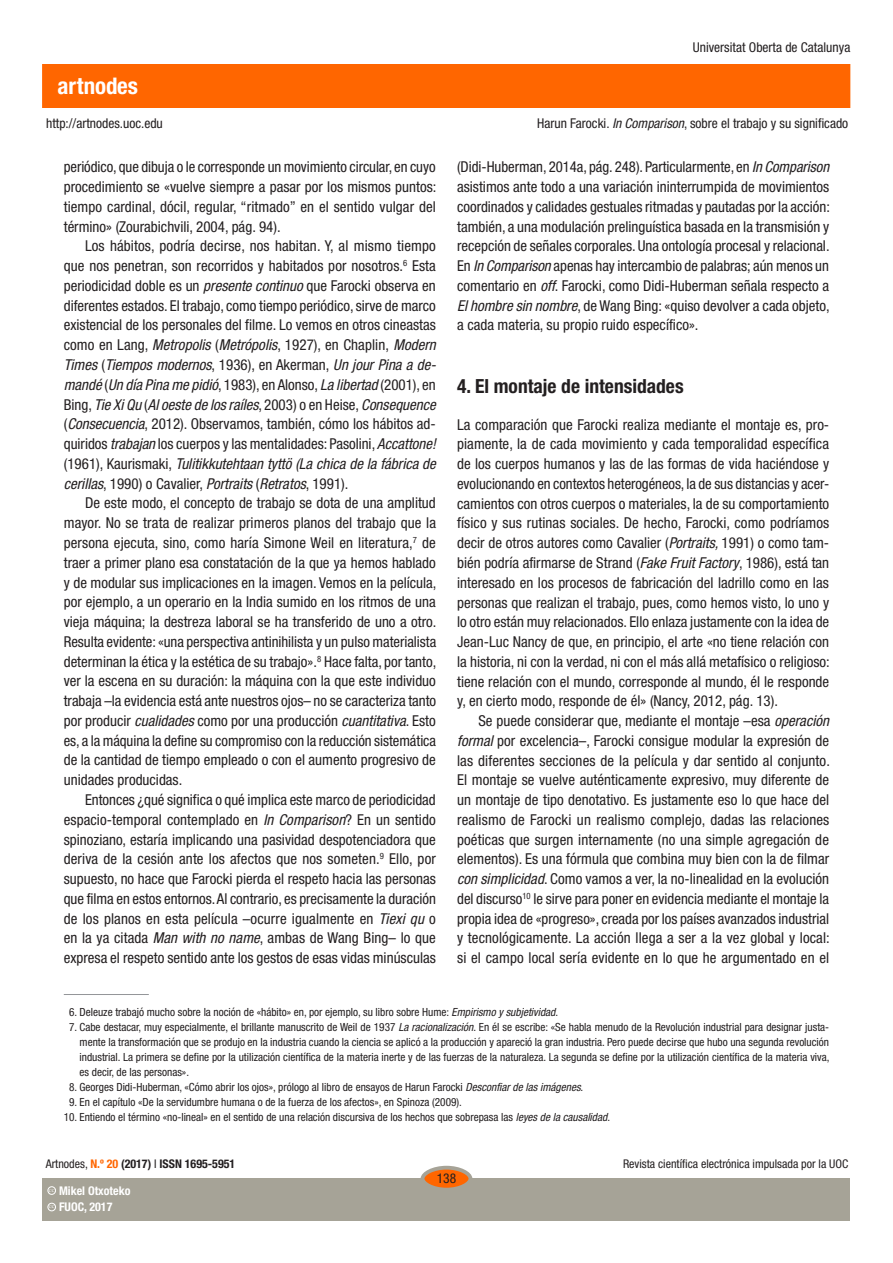
<style>
.page{position:relative;width:893px;height:1263px;background:#fff}
.page>*{position:absolute;margin:0;border:0;box-sizing:border-box;transform-origin:0 0}
.t1{font:700 condensed 22.95px "Helvetica Neue LT Std";color:#fff}
.SUBTITOLS{font:700 condensed 19.5px "Helvetica Neue LT Std";color:#231f20}
.text_general{font:condensed 15px/19.8px "Helvetica Neue LT Std";color:#231f20;text-align:justify}
.text_general_primerp{font:condensed 15px/19.8px "Helvetica Neue LT Std";color:#231f20;text-align:justify}
.t2{font:condensed 13.5px "Helvetica Neue LT Std";color:#231f20}
.t3{font:condensed 12px "Helvetica Neue LT Std";color:#231f20}
.t4{font:700 condensed 12px "Helvetica Neue LT Std";color:#231f20}
.t5{font:700 condensed 12px "Helvetica Neue LT Std";color:#fff}
._05_NOTASRESTO{font:condensed 11.25px/15px "Helvetica Neue LT Std";color:#231f20;text-align:justify}
._04_NOTAS1{font:condensed 11.25px "Helvetica Neue LT Std";color:#231f20}
.t6{font:600 3.9px "Adobe Caslon Pro";color:#fff}
.s1{font-style:italic}
.s2{font-weight:400}
.s3{color:#f60}
</style>
<div class="page">
<div style="left:43px;top:65px;width:807px;height:42px;background:#f60"></div>
<div style="left:43px;top:1178px;width:807px;height:42px;background:#a6a397"></div>
<div style="left:422px;top:1168px;width:48px;height:21px;background:#f60;border-radius:50%"></div>
<div style="left:421px;top:1166px;width:51px;height:25px;border:4px solid #a6a397;border-radius:50%"></div>
<div style="left:48px;top:1203px;width:8px;height:8px;border:1px solid #fff;border-radius:50%"></div>
<div style="left:48px;top:1186px;width:8px;height:8px;border:1px solid #fff;border-radius:50%"></div>
<hr style="left:64px;top:994px;width:85px;height:1px;background:#939598">
<h1 class="t1" style="left:58px;top:72px;width:82px">artnodes</h1>
<p class="t2" style="left:46px;top:115px;width:118px">http://artnodes.uoc.edu</p>
<p class="text_general" style="left:64px;top:157px;width:374px">periódico, que dibuja o le corresponde un movimiento circular, en cuyo procedimiento se «vuelve siempre a pasar por los mismos puntos: tiempo cardinal, dócil, regular, “ritmado” en el sentido vulgar del término» (Zourabichvili, 2004, pág. 94).</p>
<p class="text_general" style="left:64px;top:236px;width:374px;text-indent:21px">Los hábitos, podría decirse, nos habitan. Y, al mismo tiempo que nos penetran, son recorridos y habitados por nosotros.<sup>6</sup> Esta periodicidad doble es un <span class="s1">presente continuo</span> que Farocki observa en diferentes estados. El trabajo, como tiempo periódico, sirve de marco existencial de los personales del filme. Lo vemos en otros cineastas como en Lang, <span class="s1">Metropolis</span> (<span class="s1">Metrópolis</span>, 1927), en Chaplin, <span class="s1">Modern Times</span> (<span class="s1">Tiempos modernos</span>, 1936), en Akerman, <span class="s1">Un jour Pina a de&shy;mandé</span> (<span class="s1">Un día Pina me pidió</span>, 1983), en Alonso, <span class="s1">La libertad</span> (2001), en Bing, <span class="s1">Tie Xi Qu</span> (<span class="s1">Al oeste de los raíles</span>, 2003) o en Heise, <span class="s1">Consequence </span>(<span class="s1">Consecuencia</span>, 2012). Observamos, también, cómo los hábitos ad&shy;quiridos <span class="s1">trabajan</span> los cuerpos y las mentalidades: Pasolini, <span class="s1">Accattone! </span>(1961), Kaurismaki, <span class="s1">Tulitikkutehtaan tyttö (La chica de la fábrica de cerillas</span>, 1990) o Cavalier, <span class="s1">Portraits</span> (<span class="s1">Retratos</span>, 1991).</p>
<p class="text_general" style="left:64px;top:493px;width:374px;text-indent:21px">De este modo, el concepto de trabajo se dota de una amplitud mayor. No se trata de realizar primeros planos del trabajo que la persona ejecuta, sino, como haría Simone Weil en literatura,<sup>7</sup> de traer a primer plano esa constatación de la que ya hemos hablado y de modular sus implicaciones en la imagen. Vemos en la película, por ejemplo, a un operario en la India sumido en los ritmos de una vieja máquina; la destreza laboral se ha transferido de uno a otro.<br>Resulta evidente: «una perspectiva antinihilista y un pulso materialista determinan la ética y la estética de su trabajo».<sup>8</sup> Hace falta, por tanto, ver la escena en su duración: la máquina con la que este individuo trabaja –la evidencia está ante nuestros ojos– no se caracteriza tanto por producir <span class="s1">cualidades</span> como por una producción <span class="s1">cuantitativa</span>. Esto es, a la máquina la define su compromiso con la reducción sistemática de la cantidad de tiempo empleado o con el aumento progresivo de unidades producidas.</p>
<p class="text_general" style="left:64px;top:790px;width:374px;text-indent:21px">Entonces ¿qué significa o qué implica este marco de periodicidad espacio-temporal contemplado en <span class="s1">In Comparison</span>? En un sentido spinoziano, estaría implicando una pasividad despotenciadora que deriva de la cesión ante los afectos que nos someten.<sup>9</sup> Ello, por supuesto, no hace que Farocki pierda el respeto hacia las personas que filma en estos entornos. Al contrario, es precisamente la duración de los planos en esta película –ocurre igualmente en <span class="s1">Tiexi qu</span> o en la ya citada <span class="s1">Man with no name</span>, ambas de Wang Bing– lo que expresa el respeto sentido ante los gestos de esas vidas minúsculas</p>
<p class="t2" style="left:693px;top:40px;width:159px">Universitat Oberta de Catalunya</p>
<p class="t2" style="left:537px;top:115px;width:312px">Harun Farocki. <span class="s1">In Comparison</span>, sobre el trabajo y su significado</p>
<p class="text_general" style="left:457px;top:157px;width:374px">(Didi-Huberman, 2014a, pág. 248). Particularmente, en <span class="s1">In Comparison </span>asistimos ante todo a una variación ininterrumpida de movimientos coordinados y calidades gestuales ritmadas y pautadas por la acción: también, a una modulación prelinguística basada en la transmisión y recepción de señales corporales. Una ontología procesal y relacional.<br>En <span class="s1">In Comparison</span> apenas hay intercambio de palabras; aún menos un comentario en <span class="s1">off</span>. Farocki, como Didi-Huberman señala respecto a <span class="s1">El hombre sin nombre</span>, de Wang Bing: «quiso devolver a cada objeto, a cada materia, su propio ruido específico».</p>
<p class="SUBTITOLS" style="left:457px;top:374px;width:228px">4. El montaje de intensidades</p>
<p class="text_general_primerp" style="left:457px;top:414px;width:374px">La comparación que Farocki realiza mediante el montaje es, pro&shy;piamente, la de cada movimiento y cada temporalidad específica de los cuerpos humanos y las de las formas de vida haciéndose y evolucionando en contextos heterogéneos, la de sus distancias y acer&shy;camientos con otros cuerpos o materiales, la de su comportamiento físico y sus rutinas sociales. De hecho, Farocki, como podríamos decir de otros autores como Cavalier (<span class="s1">Portraits,</span> 1991) o como tam&shy;bién podría afirmarse de Strand (<span class="s1">Fake Fruit Factory</span>, 1986), está tan interesado en los procesos de fabricación del ladrillo como en las personas que realizan el trabajo, pues, como hemos visto, lo uno y lo otro están muy relacionados. Ello enlaza justamente con la idea de Jean-Luc Nancy de que, en principio, el arte «no tiene relación con la historia, ni con la verdad, ni con el más allá metafísico o religioso: tiene relación con el mundo, corresponde al mundo, él le responde y, en cierto modo, responde de él» (Nancy, 2012, pág. 13).</p>
<p class="text_general" style="left:457px;top:711px;width:374px;text-indent:21px">Se puede considerar que, mediante el montaje –esa <span class="s1">operación formal</span> por excelencia–, Farocki consigue modular la expresión de las diferentes secciones de la película y dar sentido al conjunto.<br>El montaje se vuelve auténticamente expresivo, muy diferente de un montaje de tipo denotativo. Es justamente eso lo que hace del realismo de Farocki un realismo complejo, dadas las relaciones poéticas que surgen internamente (no una simple agregación de elementos). Es una fórmula que combina muy bien con la de filmar <span class="s1">con simplicidad</span>. Como vamos a ver, la no-linealidad en la evolución del discurso<sup>10</sup> le sirve para poner en evidencia mediante el montaje la propia idea de «progreso», creada por los países avanzados industrial y tecnológicamente. La acción llega a ser a la vez global y local: si el campo local sería evidente en lo que he argumentado en el</p>
<p class="_04_NOTAS1" style="left:69px;top:1006px;width:490px">6. Deleuze trabajó mucho sobre la noción de «hábito» en, por ejemplo, su libro sobre Hume: <span class="s1">Empirismo y subjetividad</span>.</p>
<p class="_05_NOTASRESTO" style="left:80px;top:1019px;width:751px;text-indent:-10px">7. Cabe destacar, muy especialmente, el brillante manuscrito de Weil de 1937 <span class="s1">La racionalización</span>. En él se escribe: «Se habla menudo de la Revolución industrial para designar justa&shy;mente la transformación que se produjo en la industria cuando la ciencia se aplicó a la producción y apareció la gran industria. Pero puede decirse que hubo una segunda revolución industrial. La primera se define por la utilización científica de la materia inerte y de las fuerzas de la naturaleza. La segunda se define por la utilización científica de la materia viva, es decir, de las personas».</p>
<p class="_05_NOTASRESTO" style="left:69px;top:1079px;width:516px">8. Georges Didi-Huberman, «Cómo abrir los ojos», prólogo al libro de ensayos de Harun Farocki <span class="s1">Desconfiar de las imágenes</span>.</p>
<p class="_05_NOTASRESTO" style="left:69px;top:1094px;width:394px">9. En el capítulo «De la servidumbre humana o de la fuerza de los afectos», en Spinoza (2009).</p>
<p class="_05_NOTASRESTO" style="left:64px;top:1109px;width:548px">10. Entiendo el término «no-lineal» en el sentido de una relación discursiva de los hechos que sobrepasa las <span class="s1">leyes de la causalidad</span>.</p>
<p class="t4" style="left:46px;top:1157px;width:191px"><span class="s2">Artnodes,</span> <span class="s3">N.º 20</span> (2017) <span class="s2">I</span> ISSN 1695-5951</p>
<p class="t6" style="left:49px;top:1205px;width:7px">CC</p>
<p class="t5" style="left:59px;top:1200px;width:55px">FUOC, 2017</p>
<p class="t5" style="left:59px;top:1183px;width:73px">Mikel Otxoteko</p>
<p class="t6" style="left:49px;top:1188px;width:7px">CC</p>
<p class="t2" style="left:437px;top:1171px;width:21px">138</p>
<p class="t3" style="left:623px;top:1157px;width:227px">Revista científica electrónica impulsada por la UOC</p>
</div>
